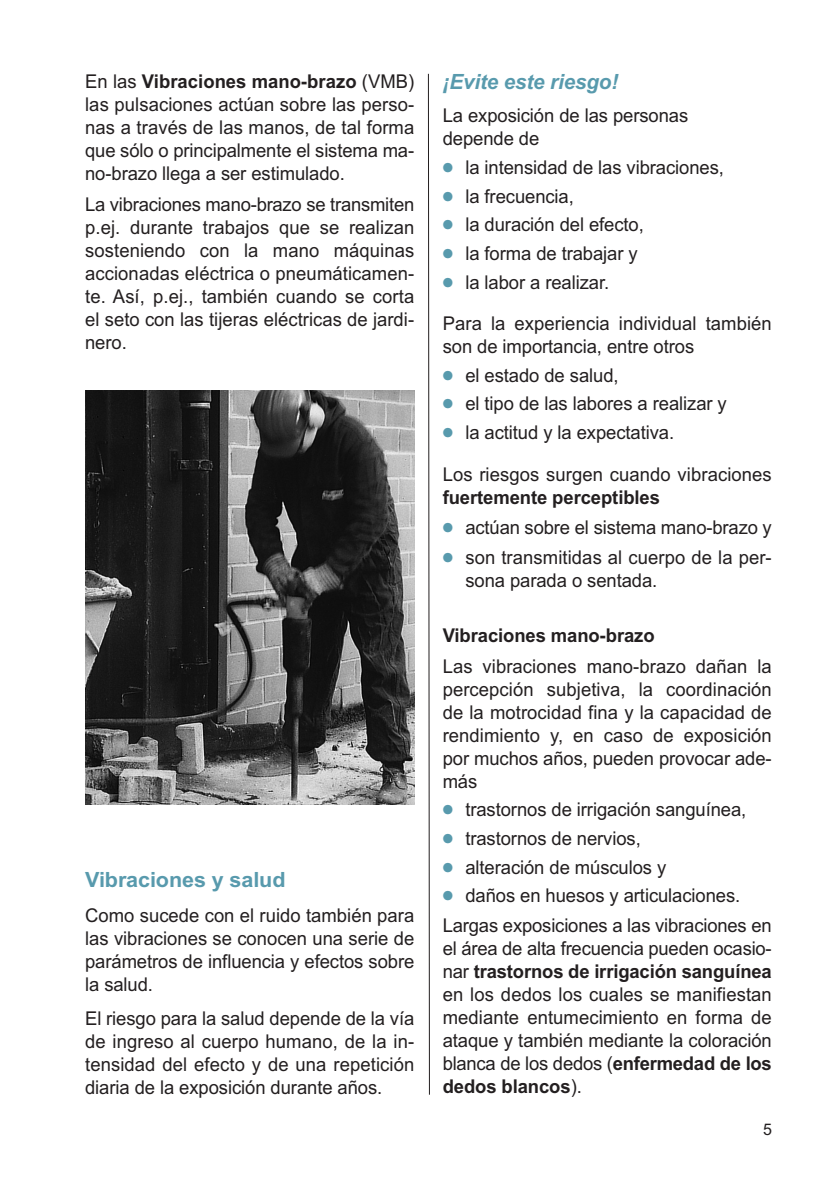
<style>
.page{position:relative;width:840px;height:1191px;background:#fff}
.page>*{position:absolute;margin:0;border:0;box-sizing:border-box;transform-origin:0 0}
.t1{font:700 21px "Arial";letter-spacing:-.005em;color:#589aad}
.t2{font:italic 700 21px "Arial";letter-spacing:-.005em;color:#589aad}
.t3{font:19px/23px "Arial";letter-spacing:-.005em;color:#231f20;text-align:justify}
.t4{font:700 19px "Arial";letter-spacing:-.005em;color:#231f20}
.t5{font:16px "Arial";color:#231f20}
.s1{font-weight:700}
.s2{font-family:"Universal Newswith Comm Pi";color:#589aad}
</style>
<div class="page">
<img style="left:85px;top:391px;width:329px;height:413px">
<svg style="left:427px;top:73px;width:3px;height:1022px"></svg>
<p class="t3" style="left:85px;top:69px;width:330px">En las <span class="s1">Vibraciones mano-brazo</span> (VMB) las pulsaciones actúan sobre las perso&shy;nas a través de las manos, de tal forma que sólo o principalmente el sistema ma&shy;no-brazo llega a ser estimulado.</p>
<p class="t3" style="left:85px;top:193px;width:330px">La vibraciones mano-brazo se transmiten p.ej. durante trabajos que se realizan sosteniendo con la mano máquinas accionadas eléctrica o pneumáticamen&shy;te. Así, p.ej., también cuando se corta el seto con las tijeras eléctricas de jardi&shy;nero.</p>
<p class="t1" style="left:85px;top:867px;width:202px">Vibraciones y salud</p>
<p class="t3" style="left:85px;top:903px;width:330px">Como sucede con el ruido también para las vibraciones se conocen una serie de parámetros de influencia y efectos sobre la salud.</p>
<p class="t3" style="left:85px;top:1007px;width:330px">El riesgo para la salud depende de la vía de ingreso al cuerpo humano, de la in&shy;tensidad del efecto y de una repetición diaria de la exposición durante años.</p>
<p class="t2" style="left:442px;top:69px;width:177px">¡Evite este riesgo!</p>
<p class="t3" style="left:442px;top:104px;width:247px">La exposición de las personas depende de</p>
<p class="t3" style="left:442px;top:156px;width:282px"><span class="s2">●</span> la intensidad de las vibraciones,</p>
<p class="t3" style="left:442px;top:184px;width:133px"><span class="s2">●</span> la frecuencia,</p>
<p class="t3" style="left:442px;top:213px;width:202px"><span class="s2">●</span> la duración del efecto,</p>
<p class="t3" style="left:442px;top:242px;width:196px"><span class="s2">●</span> la forma de trabajar y</p>
<p class="t3" style="left:442px;top:261px;width:330px;line-height:41.4px"><span class="s2">●</span> la labor a realizar.<br>Para la experiencia individual también</p>
<p class="t3" style="left:442px;top:335px;width:253px">son de importancia, entre otros</p>
<p class="t3" style="left:442px;top:364px;width:177px"><span class="s2">●</span> el estado de salud,</p>
<p class="t3" style="left:442px;top:392px;width:285px"><span class="s2">●</span> el tipo de las labores a realizar y</p>
<p class="t3" style="left:442px;top:412px;width:330px;line-height:41.4px"><span class="s2">●</span> la actitud y la expectativa.<br>Los riesgos surgen cuando vibraciones</p>
<p class="t4" style="left:442px;top:486px;width:219px">fuertemente perceptibles</p>
<p class="t3" style="left:442px;top:515px;width:330px"><span class="s2">●</span> actúan sobre el sistema mano-brazo y</p>
<p class="t3" style="left:465px;top:546px;width:308px;text-indent:-23px"><span class="s2">●</span> son transmitidas al cuerpo de la per&shy;sona parada o sentada.</p>
<p class="t4" style="left:442px;top:624px;width:213px">Vibraciones mano-brazo</p>
<p class="t3" style="left:442px;top:654px;width:330px">Las vibraciones mano-brazo dañan la percepción subjetiva, la coordinación de la motrocidad fina y la capacidad de rendimiento y, en caso de exposición por muchos años, pueden provocar ade&shy;más</p>
<p class="t3" style="left:442px;top:798px;width:305px"><span class="s2">●</span> trastornos de irrigación sanguínea,</p>
<p class="t3" style="left:442px;top:827px;width:199px"><span class="s2">●</span> trastornos de nervios,</p>
<p class="t3" style="left:442px;top:855px;width:225px"><span class="s2">●</span> alteración de músculos y</p>
<p class="t3" style="left:442px;top:880px;width:330px;line-height:30px"><span class="s2">●</span> daños en huesos y articulaciones.<br>Largas exposiciones a las vibraciones en</p>
<p class="t3" style="left:442px;top:937px;width:330px">el área de alta frecuencia pueden ocasio&shy;nar <span class="s1">trastornos de irrigación sanguínea </span>en los dedos los cuales se manifiestan mediante entumecimiento en forma de ataque y también mediante la coloración blanca de los dedos (<span class="s1">enfermedad de los dedos blancos</span>).</p>
<p class="t5" style="left:762px;top:1119px;width:10px">5</p>
</div>
